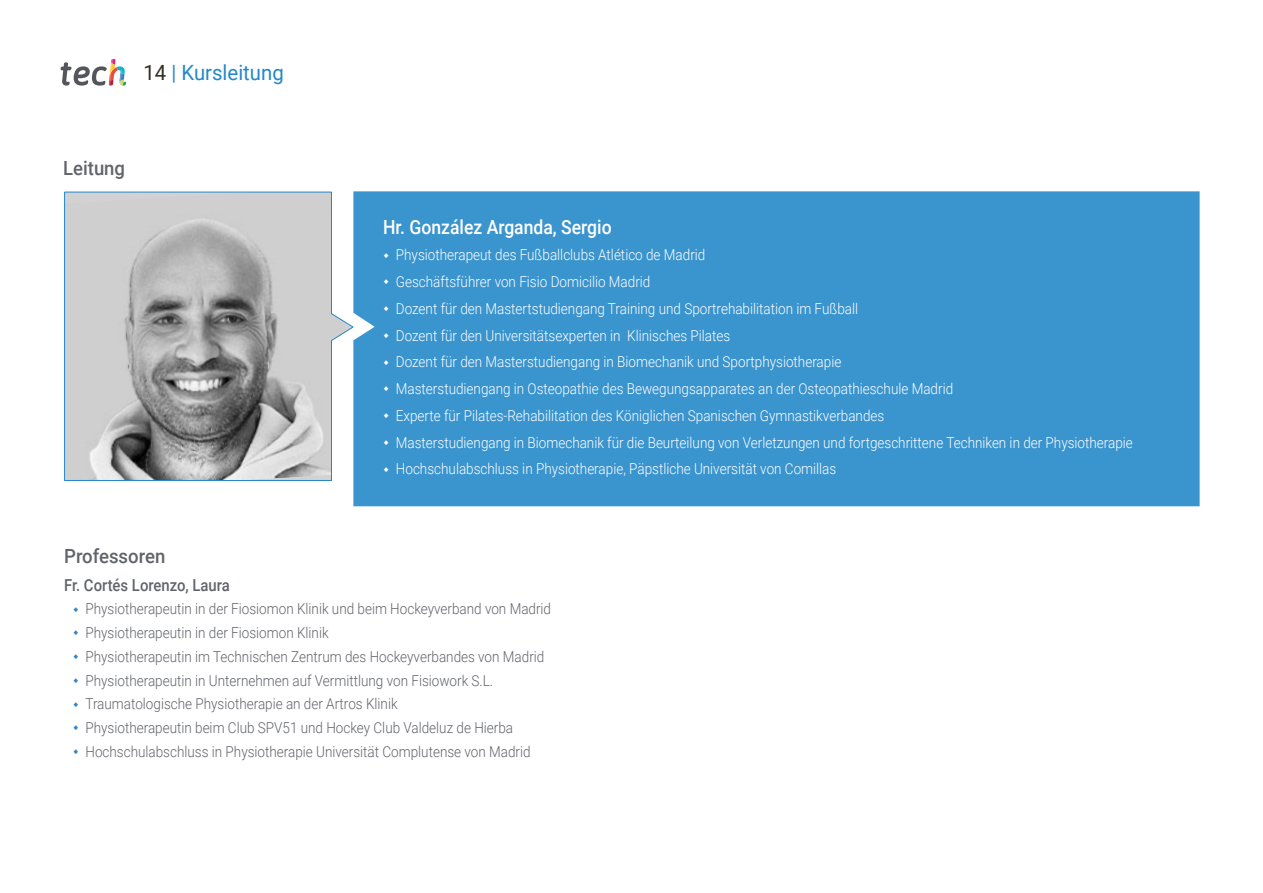
<style>
.page{position:relative;width:1263px;height:893px;background:#fff}
.page>*{position:absolute;margin:0;border:0;box-sizing:border-box;transform-origin:0 0}
.t1{font:21px "Roboto";color:#2488c9}
.t2{font:500 19.5px "Roboto";color:#fff;scale:.9 1}
.t3{font:500 19.5px "Roboto";color:#61646a;scale:.95 1}
.t4{font:500 16.5px "Roboto";color:#61646a;scale:.9 1}
.t5{font:300 15px/26.7px "Roboto";color:#fff;scale:.9 1}
.t6{font:300 15px/23.7px "Roboto";color:#61646a;scale:.9 1}
.s1{color:#312e20}
</style>
<div class="page">
<svg style="left:61px;top:59px;width:65px;height:27px"></svg>
<div style="left:353px;top:191px;width:846px;height:315px;background:#3a94ce"></div>
<svg style="left:64px;top:191px;width:290px;height:290px;background:#b7b8b9"></svg>
<svg style="left:384px;top:253px;width:4px;height:5px"></svg>
<svg style="left:384px;top:279px;width:4px;height:5px"></svg>
<svg style="left:384px;top:306px;width:4px;height:5px"></svg>
<svg style="left:384px;top:333px;width:4px;height:5px"></svg>
<svg style="left:384px;top:360px;width:4px;height:5px"></svg>
<svg style="left:384px;top:386px;width:4px;height:5px"></svg>
<svg style="left:384px;top:413px;width:4px;height:5px"></svg>
<svg style="left:384px;top:440px;width:4px;height:5px"></svg>
<svg style="left:384px;top:467px;width:4px;height:5px"></svg>
<h1 class="t1" style="left:144px;top:57px;width:142px"><span class="s1">14</span> | Kursleitung</h1>
<h2 class="t3" style="left:63px;top:154px;width:67px">Leitung</h2>
<h2 class="t2" style="left:383px;top:213px;width:255px">Hr. González Arganda, Sergio</h2>
<p class="t5" style="left:396px;top:241px;width:820px">Physiotherapeut des Fußballclubs Atlético de Madrid<br>Geschäftsführer von Fisio Domicilio Madrid<br>Dozent für den Mastertstudiengang Training und Sportrehabilitation im Fußball<br>Dozent für den Universitätsexperten in Klinisches Pilates<br>Dozent für den Masterstudiengang in Biomechanik und Sportphysiotherapie<br>Masterstudiengang in Osteopathie des Bewegungsapparates an der Osteopathieschule Madrid<br>Experte für Pilates-Rehabilitation des Königlichen Spanischen Gymnastikverbandes<br>Masterstudiengang in Biomechanik für die Beurteilung von Verletzungen und fortgeschrittene Techniken in der Physiotherapie Hochschulabschluss in Physiotherapie, Päpstliche Universität von Comillas</p>
<h2 class="t3" style="left:64px;top:543px;width:108px">Professoren</h2>
<p class="t4" style="left:64px;top:573px;width:186px">Fr. Cortés Lorenzo, Laura</p>
<p class="t6" style="left:85px;top:597px;width:519px">Physiotherapeutin in der Fiosiomon Klinik und beim Hockeyverband von Madrid Physiotherapeutin in der Fiosiomon Klinik<br>Physiotherapeutin im Technischen Zentrum des Hockeyverbandes von Madrid Physiotherapeutin in Unternehmen auf Vermittlung von Fisiowork S.L.<br>Traumatologische Physiotherapie an der Artros Klinik<br>Physiotherapeutin beim Club SPV51 und Hockey Club Valdeluz de Hierba Hochschulabschluss in Physiotherapie Universität Complutense von Madrid</p>
</div>
